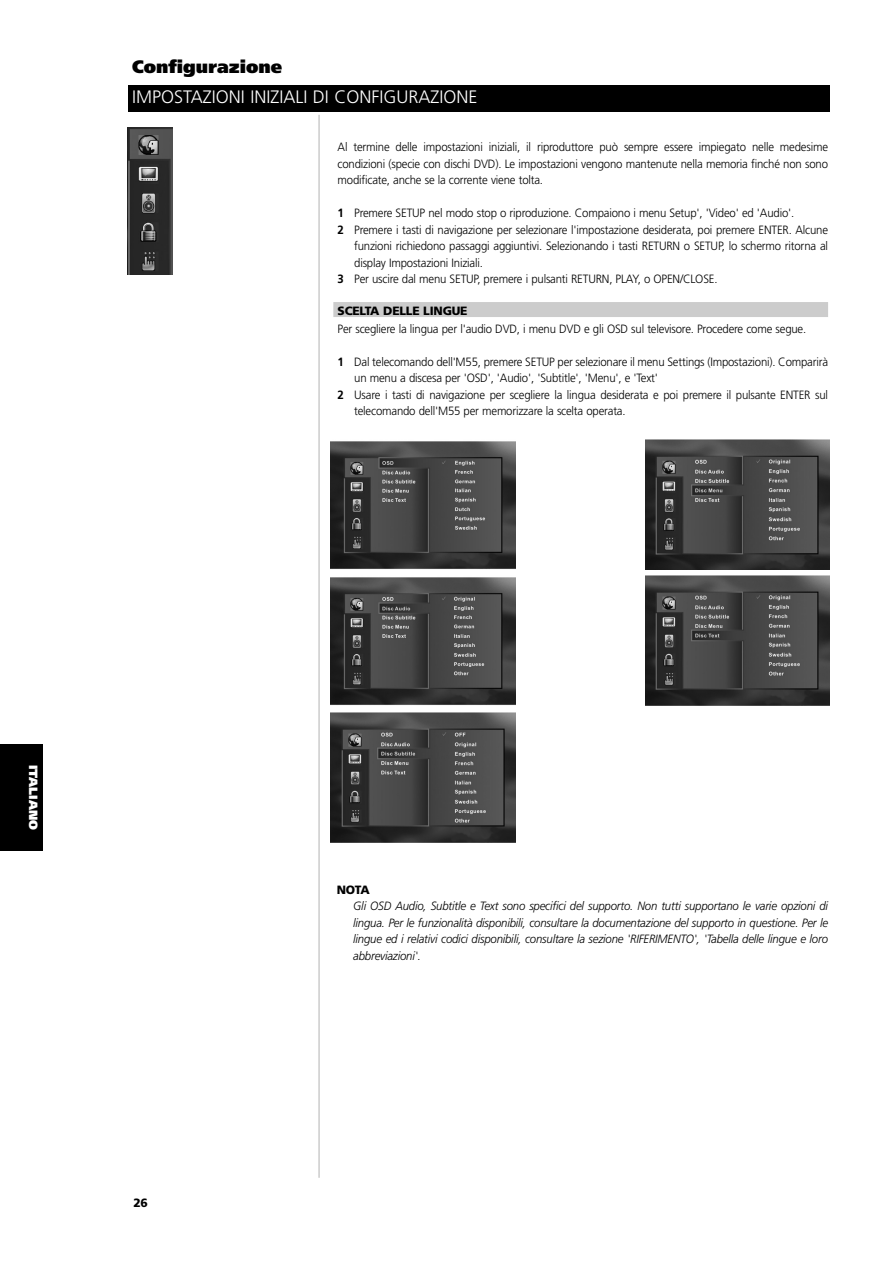
<style>
.page{position:relative;width:893px;height:1263px;background:#fff}
.page>*{position:absolute;margin:0;border:0;box-sizing:border-box;transform-origin:0 0}
.t1{font:300 18px "Frutiger";color:#fff}
.t2{font:900 18px "Frutiger";color:#000}
.t3{font:300 12px/16.5px "Frutiger";letter-spacing:-.015em;color:#000;text-align:justify;scale:.95 1}
.t4{font:italic 300 12px/16.5px "Frutiger";letter-spacing:-.015em;color:#000;text-align:justify;scale:.95 1}
.t5{font:900 12px "Frutiger";letter-spacing:-.02em;color:#000}
.t6{font:900 12px "Frutiger";color:#fff}
.s1{font-weight:700}
</style>
<div class="page">
<hr style="left:318px;top:115px;width:2px;height:1063px;background:#ccc">
<div style="left:0;top:744px;width:43px;height:106px;background:#000"></div>
<div style="left:333px;top:302px;width:495px;height:15px;background:#ccc"></div>
<div style="left:128px;top:85px;width:701px;height:27px;background:#000"></div>
<img style="left:128px;top:128px;width:44px;height:146px">
<img style="left:331px;top:441px;width:184px;height:128px">
<img style="left:331px;top:577px;width:184px;height:128px">
<img style="left:645px;top:440px;width:184px;height:130px">
<img style="left:331px;top:713px;width:184px;height:130px">
<img style="left:645px;top:575px;width:184px;height:130px">
<h1 class="t2" style="left:132px;top:60px;width:151px">Configurazione</h1>
<h1 class="t1" style="left:132px;top:90px;width:347px">IMPOSTAZIONI INIZIALI DI CONFIGURAZIONE</h1>
<p class="t3" style="left:337px;top:140px;width:518px">Al termine delle impostazioni iniziali, il riproduttore può sempre essere impiegato nelle medesime condizioni (specie con dischi DVD). Le impostazioni vengono mantenute nella memoria finché non sono modificate, anche se la corrente viene tolta.</p>
<p class="t3" style="left:337px;top:206px;width:482px"><span class="s1">1</span> Premere SETUP nel modo stop o riproduzione. Compaiono i menu Setup', 'Video' ed 'Audio'.</p>
<p class="t3" style="left:337px;top:222px;width:518px"><span class="s1">2</span> Premere i tasti di navigazione per selezionare l'impostazione desiderata, poi premere ENTER. Alcune</p>
<p class="t3" style="left:354px;top:239px;width:500px">funzioni richiedono passaggi aggiuntivi. Selezionando i tasti RETURN o SETUP, lo schermo ritorna al</p>
<p class="t3" style="left:354px;top:255px;width:137px">display Impostazioni Iniziali.</p>
<p class="t3" style="left:337px;top:272px;width:401px"><span class="s1">3</span> Per uscire dal menu SETUP, premere i pulsanti RETURN, PLAY, o OPEN/CLOSE.</p>
<p class="t5" style="left:337px;top:306px;width:131px">SCELTA DELLE LINGUE</p>
<p class="t3" style="left:337px;top:321px;width:495px">Per scegliere la lingua per l'audio DVD, i menu DVD e gli OSD sul televisore. Procedere come segue.</p>
<p class="t3" style="left:337px;top:354px;width:518px"><span class="s1">1</span> Dal telecomando dell'M55, premere SETUP per selezionare il menu Settings (Impostazioni). Comparirà</p>
<p class="t3" style="left:354px;top:371px;width:321px">un menu a discesa per 'OSD', 'Audio', 'Subtitle', 'Menu', e 'Text'</p>
<p class="t3" style="left:337px;top:387px;width:518px"><span class="s1">2</span> Usare i tasti di navigazione per scegliere la lingua desiderata e poi premere il pulsante ENTER sul</p>
<p class="t3" style="left:354px;top:404px;width:287px">telecomando dell'M55 per memorizzare la scelta operata.</p>
<p class="t6" style="left:38px;top:765px;width:67px;rotate:90deg">ITALIANO</p>
<p class="t5" style="left:133px;top:1198px;width:16px">26</p>
<p class="t5" style="left:337px;top:885px;width:35px">NOTA</p>
<p class="t4" style="left:353px;top:899px;width:501px">Gli OSD Audio, Subtitle e Text sono specifici del supporto. Non tutti supportano le varie opzioni di lingua. Per le funzionalità disponibili, consultare la documentazione del supporto in questione. Per le lingue ed i relativi codici disponibili, consultare la sezione 'RIFERIMENTO', 'Tabella delle lingue e loro abbreviazioni'.</p>
</div>
